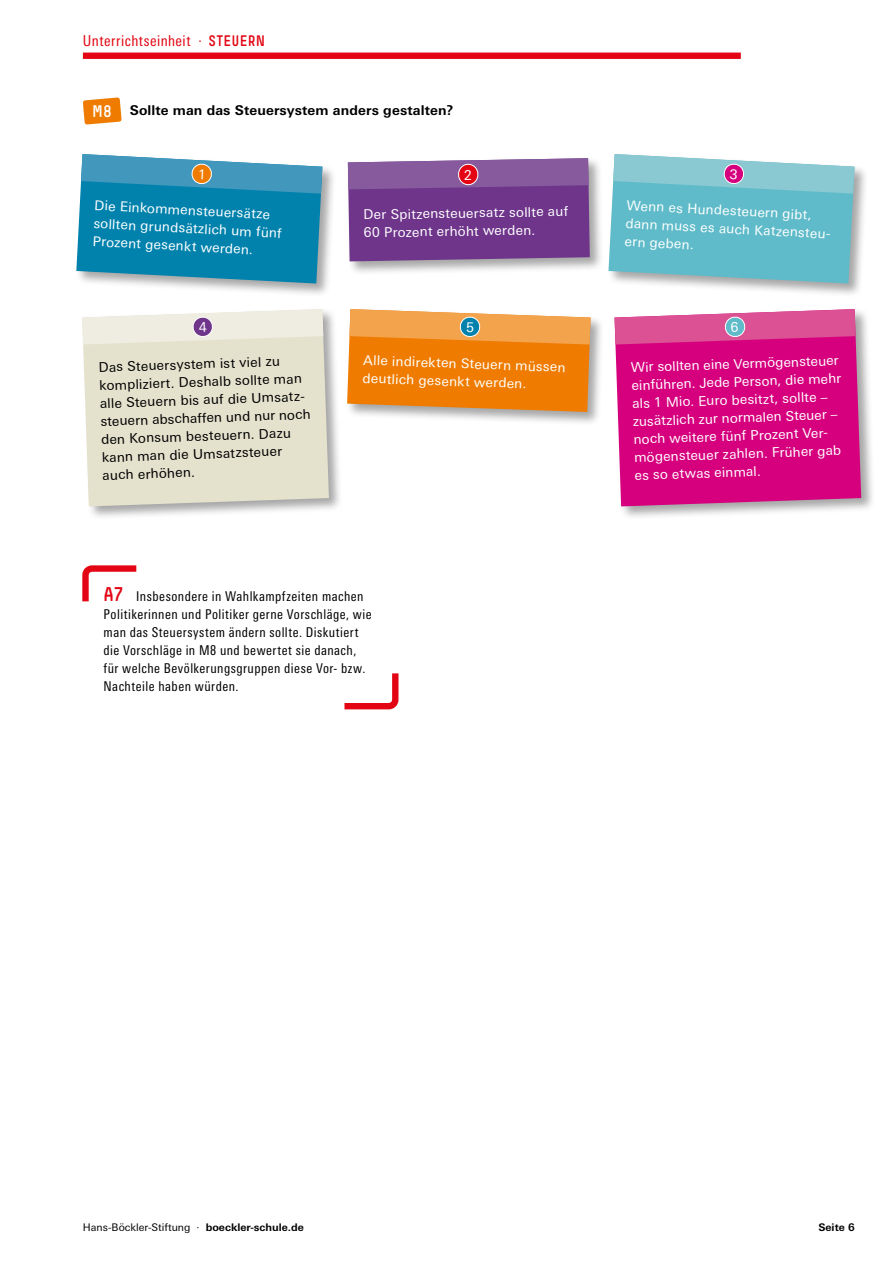
<style>
.page{position:relative;width:893px;height:1263px;background:#fff}
.page>*{position:absolute;margin:0;border:0;box-sizing:border-box;transform-origin:0 0}
.t1{font:condensed 15px "Univers Next Pro";letter-spacing:.035em;color:#e30513}
.t2{font:13.5px/18px "Univers Next Pro";color:#fff}
.t3{font:condensed 13.5px/18px "Univers Next Pro";letter-spacing:.035em;color:#000}
.t4{font:13.5px/18px "Univers Next Pro";color:#000}
.t5{font:700 13.5px "Univers Next Pro";letter-spacing:.01em;color:#000}
.t6{font:10.5px "Univers Next Pro";color:#000}
.t7{font:700 10.5px "Univers Next Pro";color:#000}
.s1{font-family:"Simple HBS";font-stretch:normal}
.s2{font-family:"Simple HBS";font-weight:400;font-size:16.5px;color:#fff}
.s3{font-family:"Simple HBS";font-stretch:normal;font-size:19.5px;color:#e30513}
.s4{font-weight:700}
</style>
<div class="page">
<div style="left:83px;top:53px;width:658px;height:6px;background:#e30513"></div>
<svg style="left:83px;top:97px;width:39px;height:28px"></svg>
<svg style="left:82px;top:565px;width:55px;height:37px"></svg>
<svg style="left:344px;top:673px;width:55px;height:37px"></svg>
<div style="left:75px;top:153px;width:262px;height:145px;background:#000;opacity:.35"></div>
<div style="left:346px;top:156px;width:258px;height:120px;background:#000;opacity:.35"></div>
<div style="left:607px;top:152px;width:262px;height:146px;background:#000;opacity:.35"></div>
<div style="left:345px;top:307px;width:260px;height:119px;background:#000;opacity:.35"></div>
<div style="left:81px;top:307px;width:262px;height:214px;background:#000;opacity:.35"></div>
<div style="left:82px;top:309px;width:247px;height:197px;background:#e4e1cd"></div>
<div style="left:613px;top:307px;width:262px;height:214px;background:#000;opacity:.35"></div>
<div style="left:614px;top:309px;width:247px;height:197px;background:#d6007e"></div>
<svg style="left:76px;top:154px;width:246px;height:130px"></svg>
<svg style="left:348px;top:158px;width:242px;height:103px"></svg>
<svg style="left:608px;top:154px;width:246px;height:129px"></svg>
<svg style="left:347px;top:309px;width:243px;height:103px"></svg>
<svg style="left:82px;top:309px;width:241px;height:35px"></svg>
<svg style="left:614px;top:309px;width:242px;height:35px"></svg>
<p class="t1" style="left:83px;top:32px;width:184px">Unterrichtseinheit · <span class="s1">STEUERN</span></p>
<p class="t5" style="left:92px;top:102px;width:363px"><span class="s2">M8</span> Sollte man das Steuersystem anders gestalten?</p>
<p class="t2" style="left:95px;top:196px;width:190px;rotate:3deg">Die Einkommensteuersätze sollten grundsätzlich um fünf<br>Prozent gesenkt werden.</p>
<p class="t2" style="left:363px;top:206px;width:206px;rotate:-1deg">Der Spitzensteuersatz sollte auf<br>60 Prozent erhöht werden.</p>
<p class="t2" style="left:627px;top:196px;width:209px;rotate:3deg">Wenn es Hundesteuern gibt, dann muss es auch Katzensteu&shy;ern geben.</p>
<p class="t2" style="left:364px;top:351px;width:204px;rotate:2deg">Alle indirekten Steuern müssen deutlich gesenkt werden.</p>
<p class="t4" style="left:98px;top:358px;width:212px;rotate:-2deg">Das Steuersystem ist viel zu kompliziert. Deshalb sollte man alle Steuern bis auf die Umsatz&shy;steuern abschaff en und nur noch den Konsum besteuern. Dazu kann man die Umsatzsteuer auch erhöhen.</p>
<p class="t2" style="left:631px;top:358px;width:211px;rotate:-2deg">Wir sollten eine Vermögensteuer einführen. Jede Person, die mehr als 1 Mio. Euro besitzt, sollte – zusätzlich zur normalen Steuer – noch weitere fünf Prozent Ver&shy;mögensteuer zahlen. Früher gab es so etwas einmal.</p>
<p class="t3" style="left:104px;top:587px;width:270px"><span class="s3">A7</span> Insbesondere in Wahlkampfzeiten machen Politikerinnen und Politiker gerne Vorschläge, wie man das Steuersystem ändern sollte. Diskutiert die Vorschläge in M8 und bewertet sie danach, für welche Bevölkerungsgruppen diese Vor- bzw.<br>Nachteile haben würden.</p>
<p class="t6" style="left:83px;top:1222px;width:222px">Hans-Böckler-Stiftung · <span class="s4">boeckler-schule.de</span></p>
<p class="t7" style="left:818px;top:1221px;width:38px">Seite 6</p>
</div>
